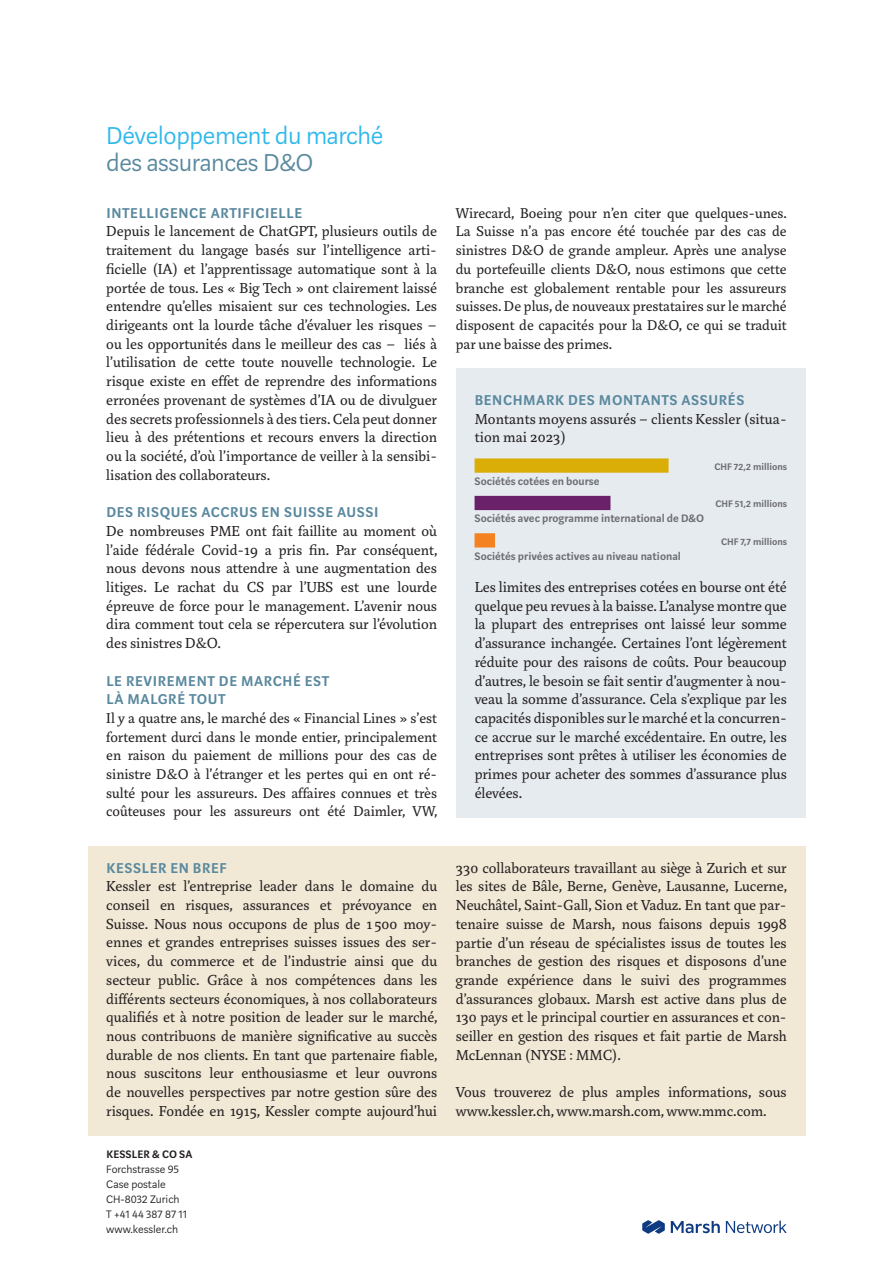
<style>
.page{position:relative;width:893px;height:1263px;background:#fff}
.page>*{position:absolute;margin:0;border:0;box-sizing:border-box;transform-origin:0 0}
.t1{font:300 27px "Marat Sans KS";letter-spacing:-.015em;color:#2fb8eb}
.t2{font:300 27px "Marat Sans KS";letter-spacing:-.015em;color:#59889e}
.t3{font:15.75px/18.8px "Marat KS";color:#231f20;text-align:justify}
.t4{font:15.75px/18.8px "Marat";color:#231f20;text-align:justify}
.t5{font:600 15.75px/18.8px "Marat Sans KS";letter-spacing:.04em;color:#59889e}
.t6{font:15.45px/18.8px "Marat KS";color:#231f20;text-align:justify}
.t7{font:600 12px "Marat Sans KS";color:#6c6d70}
.t8{font:300 12px/15px "Marat Sans KS";color:#231f20}
.t9{font:600 12px "Marat Sans KS";letter-spacing:.01em;color:#231f20}
.t10{font:600 10.5px "Marat Sans KS";color:#6c6d70}
.s1{font-size:15.75px}
</style>
<div class="page">
<svg style="left:671px;top:1221px;width:49px;height:12px"></svg>
<svg style="left:642px;top:1220px;width:23px;height:13px"></svg>
<svg style="left:726px;top:1220px;width:61px;height:13px"></svg>
<div style="left:456px;top:369px;width:349px;height:449px;background:#e6ebef"></div>
<div style="left:475px;top:458px;width:194px;height:15px;background:#dbae07"></div>
<div style="left:475px;top:496px;width:135px;height:14px;background:#6b216a"></div>
<div style="left:475px;top:533px;width:20px;height:14px;background:#f58220"></div>
<div style="left:88px;top:846px;width:717px;height:289px;background:#f1e9d6"></div>
<h1 class="t1" style="left:106px;top:122px;width:279px">Développement du marché</h1>
<h1 class="t2" style="left:106px;top:149px;width:209px">des assurances D&amp;O</h1>
<p class="t5" style="left:106px;top:204px;width:197px">INTELLIGENCE ARTIFICIELLE</p>
<p class="t4" style="left:106px;top:222px;width:332px">Depuis le lancement de ChatGPT, plusieurs outils de traitement du langage basés sur l’intelligence arti&shy;ficielle (IA) et l’apprentissage automatique sont à la portée de tous. Les « Big Tech » ont clairement laissé entendre qu’elles misaient sur ces technologies. Les dirigeants ont la lourde tâche d’évaluer les risques – ou les opportunités dans le meilleur des cas – liés à l’utilisation de cette toute nouvelle technologie. Le risque existe en effet de reprendre des informations erronées provenant de systèmes d’IA ou de divulguer des secrets professionnels à des tiers. Cela peut donner lieu à des prétentions et recours envers la direction ou la société, d’où l’importance de veiller à la sensibi&shy;lisation des collaborateurs.</p>
<p class="t5" style="left:106px;top:503px;width:274px">DES RISQUES ACCRUS EN SUISSE AUSSI</p>
<p class="t4" style="left:106px;top:522px;width:333px">De nombreuses PME ont fait faillite au moment où l’aide fédérale Covid-19 a pris fin. Par conséquent, nous devons nous attendre à une augmentation des litiges. Le rachat du CS par l’UBS est une lourde épreuve de force pour le management. L’avenir nous dira comment tout cela se répercutera sur l’évolution des sinistres D&amp;O.</p>
<p class="t5" style="left:106px;top:671px;width:224px">LE REVIREMENT DE MARCHÉ EST<br>LÀ MALGRÉ TOUT</p>
<p class="t6" style="left:106px;top:709px;width:333px">Il y a quatre ans, le marché des « Financial Lines » s<span class="s1">’</span>est fortement durci dans le monde entier, principalement en raison du paiement de millions pour des cas de sinistre D&amp;O à l<span class="s1">’</span>étranger et les pertes qui en ont ré&shy;sulté pour les assureurs. Des affaires connues et très coûteuses pour les assureurs ont été Daimler, VW,</p>
<p class="t5" style="left:106px;top:858px;width:122px">KESSLER EN BREF</p>
<p class="t3" style="left:106px;top:877px;width:333px">Kessler est l’entreprise leader dans le domaine du conseil en risques, assurances et prévoyance en Suisse. Nous nous occupons de plus de 1 500 moy&shy;ennes et grandes entreprises suisses issues des ser&shy;vices, du commerce et de l’industrie ainsi que du secteur public. Grâce à nos compétences dans les différents secteurs économiques, à nos collaborateurs qualifiés et à notre position de leader sur le marché, nous contribuons de manière significative au succès durable de nos clients. En tant que partenaire fiable, nous suscitons leur enthousiasme et leur ouvrons de nouvelles perspectives par notre gestion sûre des risques. Fondée en 1915, Kessler compte aujourd’hui</p>
<p class="t9" style="left:106px;top:1148px;width:88px">KESSLER &amp; CO SA</p>
<p class="t8" style="left:106px;top:1162px;width:83px">Forchstrasse 95<br>Case postale<br>CH-8032 Zurich<br>T +41 44 387 87 11 www.kessler.ch</p>
<p class="t6" style="left:456px;top:204px;width:333px">Wirecard, Boeing pour n’en citer que quelques-unes.<br>La Suisse n<span class="s1">’</span>a pas encore été touchée par des cas de sinistres D&amp;O de grande ampleur. Après une analyse du portefeuille clients D&amp;O, nous estimons que cette branche est globalement rentable pour les assureurs suisses. De plus, de nouveaux prestataires sur le marché disposent de capacités pour la D&amp;O, ce qui se traduit par une baisse des primes.</p>
<p class="t5" style="left:475px;top:391px;width:271px">BENCHMARK DES MONTANTS ASSURÉS</p>
<p class="t3" style="left:475px;top:409px;width:314px">Montants moyens assurés – clients Kessler (situa&shy;tion mai 2023)</p>
<p class="t7" style="left:475px;top:474px;width:126px">Sociétés cotées en bourse</p>
<p class="t7" style="left:475px;top:512px;width:231px">Sociétés avec programme international de D&amp;O</p>
<p class="t7" style="left:475px;top:549px;width:208px">Sociétés privées actives au niveau national</p>
<p class="t10" style="left:714px;top:461px;width:74px">CHF 72,2 millions</p>
<p class="t10" style="left:715px;top:498px;width:73px">CHF 51,2 millions</p>
<p class="t10" style="left:721px;top:536px;width:67px">CHF 7,7 millions</p>
<p class="t3" style="left:475px;top:578px;width:314px">Les limites des entreprises cotées en bourse ont été quelque peu revues à la baisse. L’analyse montre que la plupart des entreprises ont laissé leur somme d’assurance inchangée. Certaines l’ont légèrement réduite pour des raisons de coûts. Pour beaucoup d’autres, le besoin se fait sentir d’augmenter à nou&shy;veau la somme d’assurance. Cela s’explique par les capacités disponibles sur le marché et la concurren&shy;ce accrue sur le marché excédentaire. En outre, les entreprises sont prêtes à utiliser les économies de primes pour acheter des sommes d’assurance plus élevées.</p>
<p class="t3" style="left:456px;top:858px;width:333px">330 collaborateurs travaillant au siège à Zurich et sur les sites de Bâle, Berne, Genève, Lausanne, Lucerne, Neuchâtel, Saint-Gall, Sion et Vaduz. En tant que par&shy;tenaire suisse de Marsh, nous faisons depuis 1998 partie d’un réseau de spécialistes issus de toutes les branches de gestion des risques et disposons d’une grande expérience dans le suivi des programmes d’assurances globaux. Marsh est active dans plus de 130 pays et le principal courtier en assurances et con&shy;seiller en gestion des risques et fait partie de Marsh McLennan (NYSE : MMC).</p>
<p class="t3" style="left:456px;top:1083px;width:332px">Vous trouverez de plus amples informations, sous www.kessler.ch, www.marsh.com, www.mmc.com.</p>
</div>
